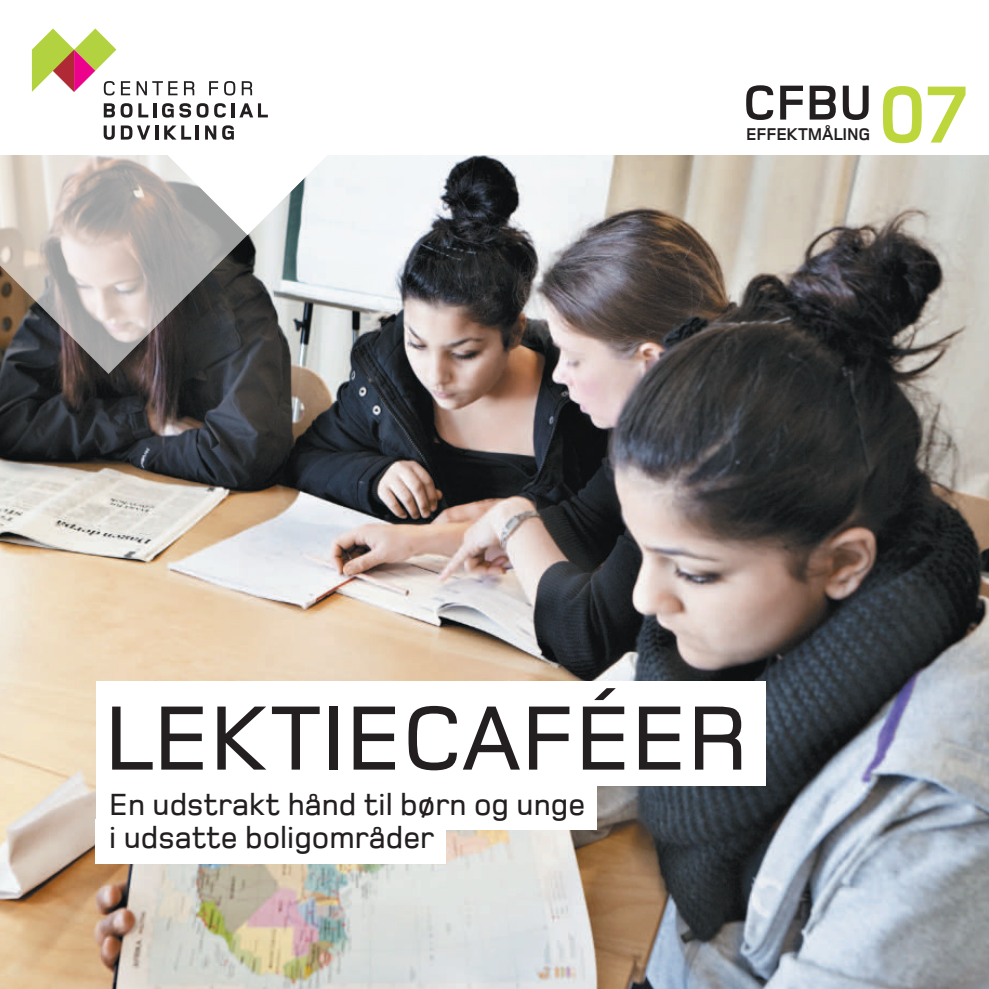
<style>
.page{position:relative;width:989px;height:989px;background:#fff}
.page>*{position:absolute;margin:0;border:0;box-sizing:border-box;transform-origin:0 0}
.t1{font:500 94.5px "Foundry Monoline";color:#231f20}
.t2{font:700 83.92px "Foundry Monoline";color:#bdd63c}
.t3{font:700 50.85px "Foundry Monoline";color:#231f20}
.t4{font:500 31.5px/33.8px "Foundry Monoline";color:#231f20}
.t5{font:700 17.55px "Foundry Monoline";letter-spacing:-.01em;color:#231f20}
</style>
<div class="page">
<img style="left:0;top:155px;width:989px;height:834px">
<svg style="left:0;top:28px;width:327px;height:346px;background:#989492"></svg>
<svg style="left:32px;top:29px;width:295px;height:206px"></svg>
<div style="left:96px;top:681px;width:669px;height:104px;background:#fff"></div>
<div style="left:96px;top:779px;width:500px;height:51px;background:#fff"></div>
<div style="left:96px;top:819px;width:350px;height:44px;background:#fff"></div>
<h3 class="t3" style="left:743px;top:76px;width:131px">CFBU</h3>
<p class="t5" style="left:746px;top:125px;width:126px">EFFEKTMÅLING</p>
<h2 class="t2" style="left:878px;top:71px;width:90px">07</h2>
<h1 class="t1" style="left:104px;top:689px;width:646px">LEKTIECAFÉER</h1>
<p class="t4" style="left:109px;top:787px;width:477px">En udstrakt hånd til børn og unge i udsatte boligområder</p>
</div>
